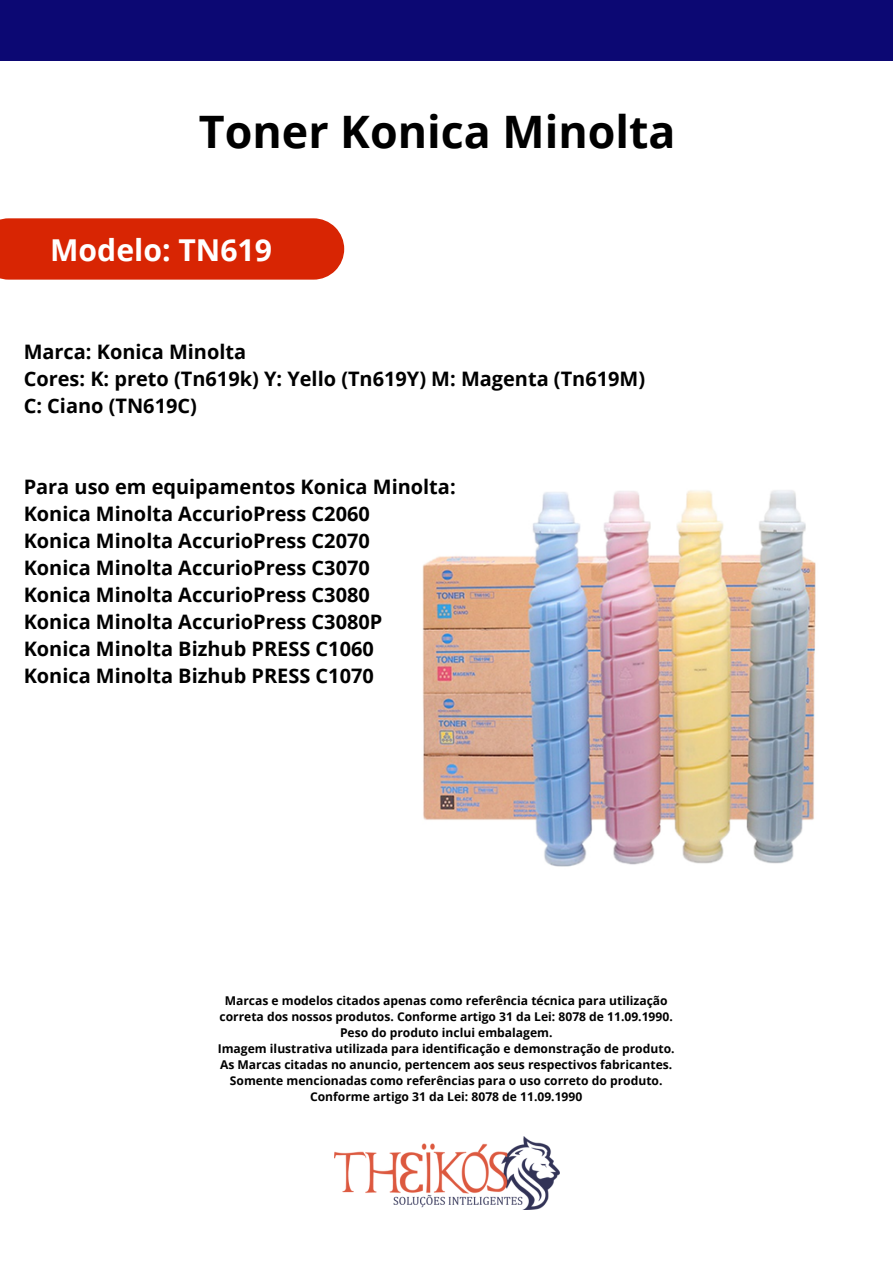
<style>
.page{position:relative;width:893px;height:1264px;background:#fff}
.page>*{position:absolute;margin:0;border:0;box-sizing:border-box;transform-origin:0 0}
.t1{font:700 44.7px "Open Sans";color:#000}
.t2{font:700 30.15px "Open Sans";color:#fff}
.t3{font:700 19.95px "Open Sans";color:#000}
.t4{font:700 12.15px/16.2px "Open Sans";color:#000;text-align:center}
</style>
<div class="page">
<div style="left:0;top:0;width:892px;height:61px;background:#0c0873"></div>
<img style="left:334px;top:1136px;width:225px;height:73px">
<div style="left:0;top:218px;width:344px;height:61px;background:#d82503"></div>
<img style="left:422px;top:490px;width:394px;height:377px">
<p class="t1" style="left:199px;top:100px;width:478px">Toner Konica Minolta</p>
<p class="t2" style="left:50px;top:228px;width:223px">Modelo: TN619</p>
<p class="t3" style="left:24px;top:338px;width:224px">Marca: Konica Minolta</p>
<p class="t3" style="left:24px;top:365px;width:623px">Cores: K: preto (Tn619k) Y: Yello (Tn619Y) M: Magenta (Tn619M)</p>
<p class="t3" style="left:24px;top:392px;width:175px">C: Ciano (TN619C)</p>
<p class="t3" style="left:24px;top:473px;width:433px">Para uso em equipamentos Konica Minolta:</p>
<p class="t3" style="left:24px;top:500px;width:347px">Konica Minolta AccurioPress C2060</p>
<p class="t3" style="left:24px;top:527px;width:347px">Konica Minolta AccurioPress C2070</p>
<p class="t3" style="left:24px;top:554px;width:347px">Konica Minolta AccurioPress C3070</p>
<p class="t3" style="left:24px;top:581px;width:347px">Konica Minolta AccurioPress C3080</p>
<p class="t3" style="left:24px;top:608px;width:360px">Konica Minolta AccurioPress C3080P</p>
<p class="t3" style="left:24px;top:635px;width:351px">Konica Minolta Bizhub PRESS C1060</p>
<p class="t3" style="left:24px;top:662px;width:351px">Konica Minolta Bizhub PRESS C1070</p>
<p class="t4" style="left:219px;top:991px;width:454px">Marcas e modelos citados apenas como referência técnica para utilização correta dos nossos produtos. Conforme artigo 31 da Lei: 8078 de 11.09.1990.</p>
<p class="t4" style="left:340px;top:1023px;width:214px">Peso do produto inclui embalagem.</p>
<p class="t4" style="left:218px;top:1040px;width:458px">Imagem ilustrativa utilizada para identificação e demonstração de produto.</p>
<p class="t4" style="left:220px;top:1056px;width:454px">As Marcas citadas no anuncio, pertencem aos seus respectivos fabricantes.</p>
<p class="t4" style="left:230px;top:1072px;width:434px">Somente mencionadas como referências para o uso correto do produto.</p>
<p class="t4" style="left:310px;top:1088px;width:274px">Conforme artigo 31 da Lei: 8078 de 11.09.1990</p>
</div>
